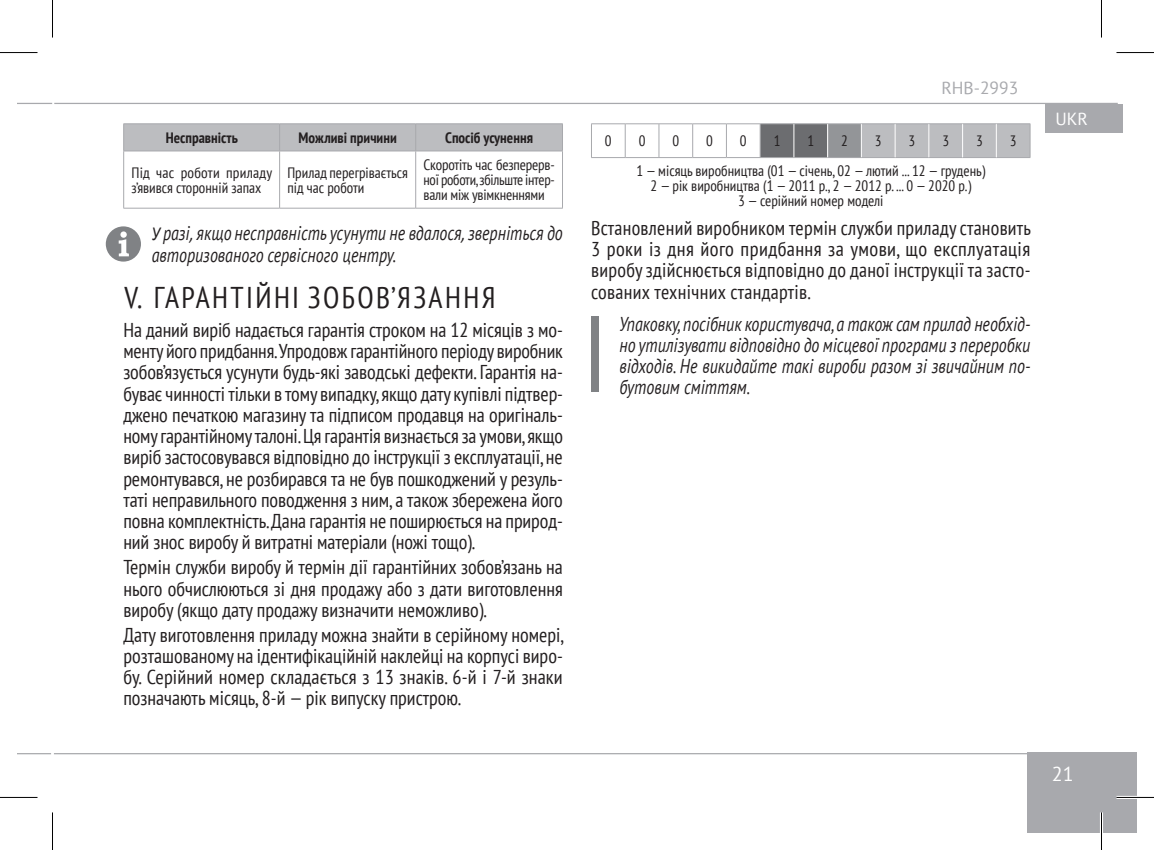
<style>
.page{position:relative;width:1154px;height:850px;background:#fff}
.page>*{position:absolute;margin:0;border:0;box-sizing:border-box;transform-origin:0 0}
.t1{font:condensed 30px "PT Sans";letter-spacing:.08em;color:#231f20}
.t2{font:condensed 20px/21.2px "PT Sans";color:#231f20;text-align:justify}
.Footnote_1{font:italic 20px/21.2px "PT Sans";color:#231f20;scale:.8 1}
.t3{font:20px "PT Sans";color:#fff}
.t4{font:17.5px "PT Sans";color:#a8a9ad}
.t5{font:17.5px "PT Sans";color:#fff}
.Plain_Text{font:condensed 15px/15px "PT Sans";color:#231f20}
.Plain_Text_Header{font:700 condensed 15px "PT Sans";color:#231f20}
.s1{font-family:"Calibri"}
</style>
<div class="page">
<div style="left:1027px;top:752px;width:110px;height:80px;background:#a8a9ad"></div>
<hr style="left:17px;top:103px;width:35px;height:1px;background:#a8a9ad">
<hr style="left:17px;top:752px;width:34px;height:2px;background:#a8a9ad">
<hr style="left:54px;top:103px;width:1064px;height:1px;background:#a8a9ad">
<hr style="left:54px;top:752px;width:1008px;height:2px;background:#a8a9ad">
<div style="left:1045px;top:104px;width:78px;height:28px;background:#a8a9ad"></div>
<hr style="left:123px;top:123px;width:157px;height:1px;background:#a8a9ad">
<hr style="left:280px;top:123px;width:136px;height:1px;background:#a8a9ad">
<hr style="left:416px;top:123px;width:147px;height:1px;background:#a8a9ad">
<div style="left:123px;top:124px;width:440px;height:26px;background:#bcbdc0"></div>
<hr style="left:123px;top:150px;width:157px;height:1px;background:#a8a9ad">
<hr style="left:280px;top:150px;width:136px;height:1px;background:#a8a9ad">
<hr style="left:416px;top:150px;width:147px;height:1px;background:#a8a9ad">
<hr style="left:123px;top:151px;width:1px;height:57px;background:#a8a9ad">
<hr style="left:123px;top:208px;width:157px;height:1px;background:#a8a9ad">
<hr style="left:279px;top:151px;width:1px;height:57px;background:#a8a9ad">
<hr style="left:415px;top:151px;width:1px;height:57px;background:#a8a9ad">
<hr style="left:562px;top:151px;width:1px;height:57px;background:#a8a9ad">
<hr style="left:280px;top:208px;width:136px;height:1px;background:#a8a9ad">
<hr style="left:416px;top:208px;width:147px;height:1px;background:#a8a9ad">
<svg style="left:106px;top:226px;width:35px;height:35px"></svg>
<div style="left:761px;top:124px;width:66px;height:33px;background:#6c6d70"></div>
<div style="left:828px;top:124px;width:33px;height:33px;background:#939598"></div>
<div style="left:862px;top:124px;width:167px;height:33px;background:#bcbdc0"></div>
<hr style="left:591px;top:123px;width:34px;height:1px;background:#a8a9ad">
<hr style="left:591px;top:124px;width:1px;height:33px;background:#a8a9ad">
<hr style="left:625px;top:123px;width:34px;height:1px;background:#a8a9ad">
<hr style="left:659px;top:123px;width:34px;height:1px;background:#a8a9ad">
<hr style="left:693px;top:123px;width:33px;height:1px;background:#a8a9ad">
<hr style="left:726px;top:123px;width:34px;height:1px;background:#a8a9ad">
<hr style="left:760px;top:123px;width:34px;height:1px;background:#a8a9ad">
<hr style="left:794px;top:123px;width:34px;height:1px;background:#a8a9ad">
<hr style="left:828px;top:123px;width:33px;height:1px;background:#a8a9ad">
<hr style="left:861px;top:123px;width:34px;height:1px;background:#a8a9ad">
<hr style="left:895px;top:123px;width:34px;height:1px;background:#a8a9ad">
<hr style="left:929px;top:123px;width:33px;height:1px;background:#a8a9ad">
<hr style="left:962px;top:123px;width:34px;height:1px;background:#a8a9ad">
<hr style="left:996px;top:123px;width:34px;height:1px;background:#a8a9ad">
<hr style="left:1029px;top:124px;width:1px;height:33px;background:#a8a9ad">
<hr style="left:591px;top:157px;width:34px;height:1px;background:#a8a9ad">
<hr style="left:625px;top:157px;width:34px;height:1px;background:#a8a9ad">
<hr style="left:659px;top:157px;width:34px;height:1px;background:#a8a9ad">
<hr style="left:693px;top:157px;width:33px;height:1px;background:#a8a9ad">
<hr style="left:726px;top:157px;width:34px;height:1px;background:#a8a9ad">
<hr style="left:760px;top:157px;width:34px;height:1px;background:#a8a9ad">
<hr style="left:794px;top:157px;width:34px;height:1px;background:#a8a9ad">
<hr style="left:828px;top:157px;width:33px;height:1px;background:#a8a9ad">
<hr style="left:861px;top:157px;width:34px;height:1px;background:#a8a9ad">
<hr style="left:895px;top:157px;width:34px;height:1px;background:#a8a9ad">
<hr style="left:929px;top:157px;width:33px;height:1px;background:#a8a9ad">
<hr style="left:962px;top:157px;width:34px;height:1px;background:#a8a9ad">
<hr style="left:996px;top:157px;width:34px;height:1px;background:#a8a9ad">
<hr style="left:793px;top:124px;width:1px;height:33px;background:#fff">
<hr style="left:895px;top:124px;width:1px;height:33px;background:#fff">
<hr style="left:928px;top:124px;width:1px;height:33px;background:#fff">
<hr style="left:962px;top:124px;width:1px;height:33px;background:#fff">
<hr style="left:996px;top:124px;width:1px;height:33px;background:#fff">
<hr style="left:625px;top:124px;width:1px;height:33px;background:#a8a9ad">
<hr style="left:658px;top:124px;width:1px;height:33px;background:#a8a9ad">
<hr style="left:692px;top:124px;width:1px;height:33px;background:#a8a9ad">
<hr style="left:726px;top:124px;width:1px;height:33px;background:#a8a9ad">
<hr style="left:760px;top:124px;width:1px;height:33px;background:#a8a9ad">
<div style="left:591px;top:316px;width:7px;height:76px;background:#808285"></div>
<hr style="left:1116px;top:795px;width:38px;height:3px;background:#fff">
<hr style="left:1100px;top:812px;width:3px;height:37px;background:#fff">
<hr style="left:0;top:52px;width:38px;height:1px;background:#000">
<hr style="left:1116px;top:52px;width:38px;height:1px;background:#000">
<hr style="left:0;top:796px;width:38px;height:1px;background:#000">
<hr style="left:1116px;top:796px;width:38px;height:1px;background:#000">
<hr style="left:52px;top:0;width:1px;height:38px;background:#000">
<hr style="left:52px;top:812px;width:1px;height:37px;background:#000">
<hr style="left:1101px;top:0;width:1px;height:38px;background:#000">
<hr style="left:1101px;top:812px;width:1px;height:37px;background:#000">
<p class="Plain_Text_Header" style="left:166px;top:128px;width:74px">Несправність</p>
<p class="Plain_Text_Header" style="left:298px;top:128px;width:100px">Можливі причини</p>
<p class="Plain_Text_Header" style="left:445px;top:128px;width:89px">Спосіб усунення</p>
<p class="Plain_Text" style="left:131px;top:165px;width:142px">Під час роботи приладу з’явився сторонній запах</p>
<p class="Plain_Text" style="left:287px;top:165px;width:122px">Прилад перегрівається під час роботи</p>
<p class="Plain_Text" style="left:423px;top:157px;width:133px;text-align:justify">Скоротіть час безперерв&shy;ної роботи, збільште інтер&shy;вали між увімкненнями</p>
<p class="Footnote_1" style="left:152px;top:222px;width:515px"><span class="s1">У</span> разі<span class="s1">,</span> якщо несправність усунути не вдалося<span class="s1">,</span> зверніться до авторизованого сервісного центру.</p>
<p class="t1" style="left:125px;top:278px;width:372px">V. ГАРАНТІЙНІ ЗОБОВ’ЯЗАННЯ</p>
<p class="t2" style="left:123px;top:318px;width:441px">На даний виріб надається гарантія строком на 12 місяців з мо&shy;менту його придбання. Упродовж гарантійного періоду виробник зобов’язується усунути будь-які заводські дефекти. Гарантія на&shy;буває чинності тільки в тому випадку, якщо дату купівлі підтвер&shy;джено печаткою магазину та підписом продавця на оригіналь&shy;ному гарантійному талоні. Ця гарантія визнається за умови, якщо виріб застосовувався відповідно до інструкції з експлуатації, не ремонтувався, не розбирався та не був пошкоджений у резуль&shy;таті неправильного поводження з ним, а також збережена його повна комплектність. Дана гарантія не поширюється на природ&shy;ний знос виробу й витратні матеріали (ножі тощо).</p>
<p class="t2" style="left:123px;top:556px;width:441px">Термін служби виробу й термін дії гарантійних зобов’язань на нього обчислюються зі дня продажу або з дати виготовлення виробу (якщо дату продажу визначити неможливо).</p>
<p class="t2" style="left:123px;top:623px;width:442px">Дату виготовлення приладу можна знайти в серійному номері, розташованому на ідентифікаційній наклейці на корпусі виро&shy;бу. Серійний номер складається з 13 знаків. 6-й і 7-й знаки позначають місяць, 8-й — рік випуску пристрою.</p>
<p class="t4" style="left:941px;top:77px;width:78px">RHB-2993</p>
<p class="Plain_Text" style="left:605px;top:133px;width:8px">0</p>
<p class="Plain_Text" style="left:639px;top:133px;width:8px">0</p>
<p class="Plain_Text" style="left:672px;top:133px;width:8px">0</p>
<p class="Plain_Text" style="left:706px;top:133px;width:8px">0</p>
<p class="Plain_Text" style="left:740px;top:133px;width:8px">0</p>
<p class="Plain_Text" style="left:774px;top:133px;width:8px">1</p>
<p class="Plain_Text" style="left:807px;top:133px;width:8px">1</p>
<p class="Plain_Text" style="left:841px;top:133px;width:8px">2</p>
<p class="Plain_Text" style="left:875px;top:133px;width:8px">3</p>
<p class="Plain_Text" style="left:908px;top:133px;width:8px">3</p>
<p class="Plain_Text" style="left:942px;top:133px;width:8px">3</p>
<p class="Plain_Text" style="left:976px;top:133px;width:8px">3</p>
<p class="Plain_Text" style="left:1010px;top:133px;width:8px">3</p>
<p class="Plain_Text" style="left:636px;top:163px;width:350px">1 — місяць виробництва (01 — січень, 02 — лютий ... 12 — грудень)</p>
<p class="Plain_Text" style="left:651px;top:178px;width:322px">2 — рік виробництва (1 — 2011 р., 2 — 2012 р. ... 0 — 2020 р.)</p>
<p class="Plain_Text" style="left:738px;top:193px;width:147px">3 — серійний номер моделі</p>
<p class="t2" style="left:591px;top:216px;width:441px">Встановлений виробником термін служби приладу становить 3 роки із дня його придбання за умови, що експлуатація виробу здійснюється відповідно до даної інструкції та засто&shy;сованих технічних стандартів.</p>
<p class="Footnote_1" style="left:619px;top:312px;width:516px;text-align:justify">Упаковку, посібник користувача, а також сам прилад необхід&shy;но утилізувати відповідно до місцевої програми з переробки відходів. Не викидайте такі вироби разом зі звичайним по&shy;бутовим сміттям.</p>
<p class="t5" style="left:1055px;top:107px;width:34px">UKR</p>
<p class="t3" style="left:1052px;top:760px;width:23px">21</p>
</div>
